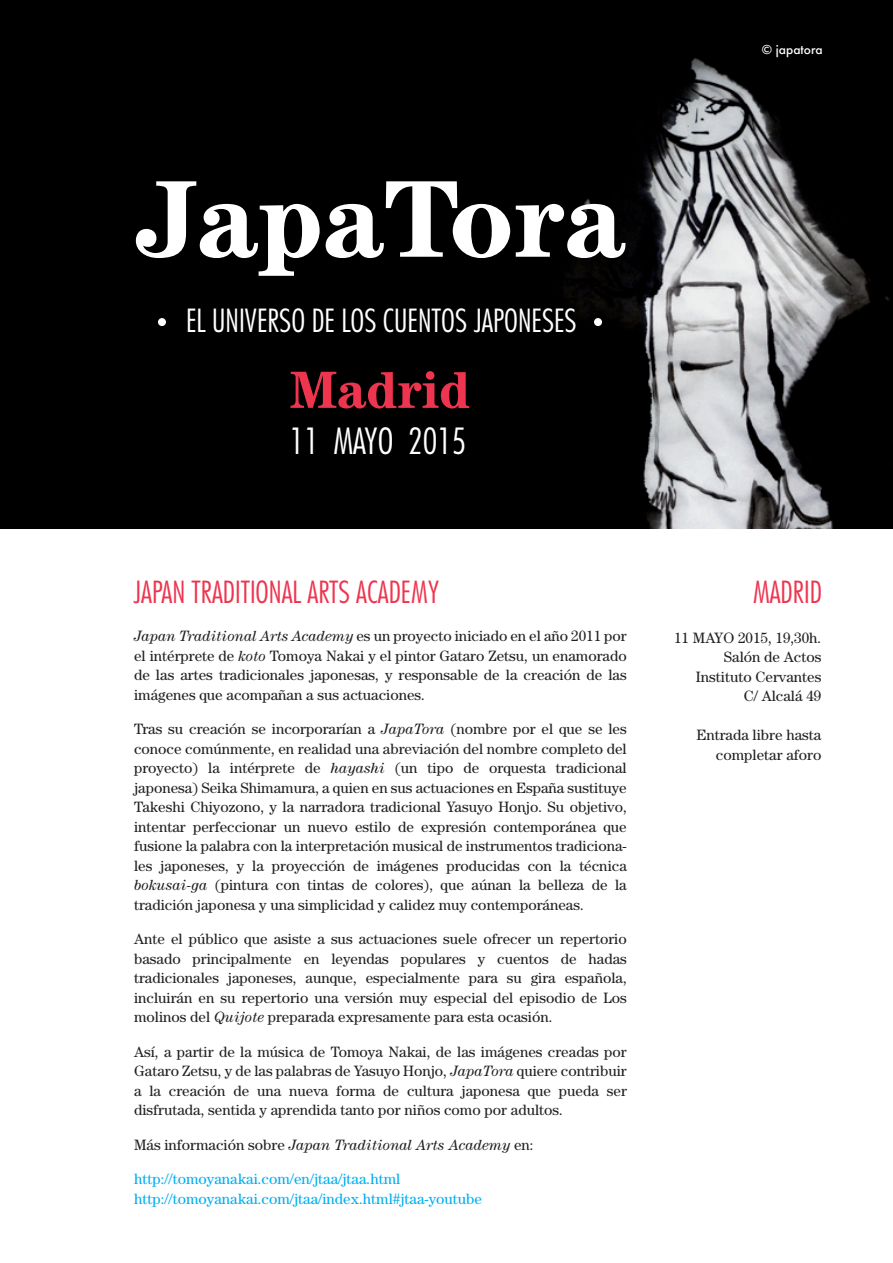
<style>
.page{position:relative;width:893px;height:1263px;background:#fff}
.page>*{position:absolute;margin:0;border:0;box-sizing:border-box;transform-origin:0 0}
.t1{font:700 109.5px "Century Std";color:#fff}
.t2{font:700 52.5px "Century Std";color:#ee354f}
.t3{font:300 condensed 35.1px "Futura Std";color:#fff}
.t4{font:300 condensed 31.05px "Futura Std";color:#fff}
.t5{font:300 condensed 29.7px "Futura Std";color:#ee354f}
.t6{font:15px/19.5px "Century Std";color:#1f2022;text-align:justify}
.t7{font:15px/19.5px "Century Std";color:#00aeef}
.t8{font:italic 15px "Century Std";color:#1f2022}
.t9{font:500 12px "Futura";color:#fff}
.s1{font-style:italic}
.s2{font-style:normal}
</style>
<div class="page">
<div style="left:0;top:0;width:893px;height:528px;background:#000"></div>
<img style="left:565px;top:58px;width:324px;height:470px">
<div style="left:158px;top:318px;width:8px;height:8px;background:#fff;border-radius:50%"></div>
<div style="left:594px;top:318px;width:8px;height:8px;background:#fff;border-radius:50%"></div>
<h1 class="t1" style="left:134px;top:154px;width:493px">JapaTora</h1>
<h3 class="t4" style="left:186px;top:302px;width:392px">EL UNIVERSO DE LOS CUENTOS JAPONESES</h3>
<h2 class="t2" style="left:290px;top:359px;width:182px">Madrid</h2>
<h3 class="t3" style="left:290px;top:420px;width:178px">11 MAYO 2015</h3>
<p class="t9" style="left:762px;top:41px;width:62px">© japatora</p>
<h3 class="t5" style="left:133px;top:574px;width:307px">JAPAN TRADITIONAL ARTS ACADEMY</h3>
<h3 class="t5" style="left:753px;top:574px;width:70px">MADRID</h3>
<p class="t6" style="left:134px;top:626px;width:494px"><span class="s1">Japan Traditional Arts Academy</span> es un proyecto iniciado en el año 2011 por el intérprete de <span class="s1">koto</span> Tomoya Nakai y el pintor Gataro Zetsu, un enamorado de las artes tradicionales japonesas, y responsable de la creación de las imágenes que acompañan a sus actuaciones.</p>
<p class="t6" style="left:134px;top:719px;width:494px">Tras su creación se incorporarían a <span class="s1">JapaTora</span> (nombre por el que se les conoce comúnmente, en realidad una abreviación del nombre completo del proyecto) la intérprete de <span class="s1">hayashi</span> (un tipo de orquesta tradicional japonesa) Seika Shimamura, a quien en sus actuaciones en España sustituye Takeshi Chiyozono, y la narradora tradicional Yasuyo Honjo. Su objetivo, intentar perfeccionar un nuevo estilo de expresión contemporánea que fusione la palabra con la interpretación musical de instrumentos tradiciona&shy;les japoneses, y la proyección de imágenes producidas con la técnica <span class="s1">bokusai-ga</span> (pintura con tintas de colores), que aúnan la belleza de la tradición japonesa y una simplicidad y calidez muy contemporáneas.</p>
<p class="t6" style="left:134px;top:929px;width:494px">Ante el público que asiste a sus actuaciones suele ofrecer un repertorio basado principalmente en leyendas populares y cuentos de hadas tradicionales japoneses, aunque, especialmente para su gira española, incluirán en su repertorio una versión muy especial del episodio de Los molinos del <span class="s1">Quijote</span> preparada expresamente para esta ocasión.</p>
<p class="t6" style="left:134px;top:1042px;width:494px">Así, a partir de la música de Tomoya Nakai, de las imágenes creadas por Gataro Zetsu, y de las palabras de Yasuyo Honjo, <span class="s1">JapaTora</span> quiere contribuir a la creación de una nueva forma de cultura japonesa que pueda ser disfrutada, sentida y aprendida tanto por niños como por adultos.</p>
<p class="t8" style="left:134px;top:1136px;width:401px"><span class="s2">Más información sobre</span> Japan Traditional Arts Academy <span class="s2">en:</span></p>
<p class="t7" style="left:134px;top:1169px;width:349px">http://tomoyanakai.com/en/jtaa/jtaa.html http://tomoyanakai.com/jtaa/index.html#jtaa-youtube</p>
<p class="t6" style="left:674px;top:627px;width:149px;text-align:right">11 MAYO 2015, 19,30h.<br>Salón de Actos<br>Instituto Cervantes<br>C/ Alcalá 49</p>
<p class="t6" style="left:696px;top:725px;width:127px;text-align:right">Entrada libre hasta completar aforo</p>
</div>
